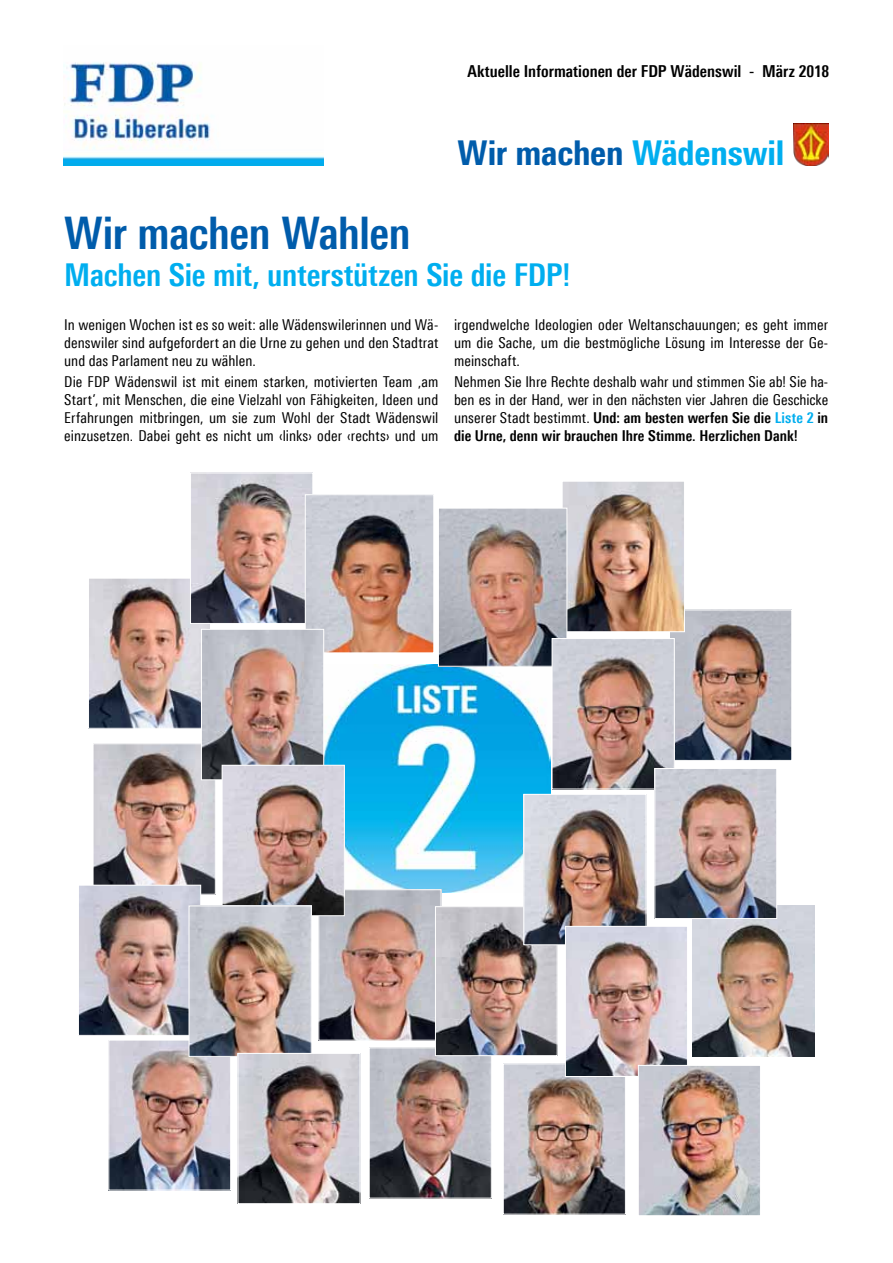
<style>
.page{position:relative;width:893px;height:1263px;background:#fff}
.page>*{position:absolute;margin:0;border:0;box-sizing:border-box;transform-origin:0 0}
.t1{font:700 45px "Linotype Univers 620 Cn";letter-spacing:-.01em;color:#005cab}
.t2{font:800 34.2px "Linotype Univers 720 Cn";letter-spacing:-.005em;color:#005cab}
.t3{font:700 31.5px "Linotype Univers 620 Cn";letter-spacing:-.005em;color:#00aeef}
.t4{font:700 16.5px "Linotype Univers 620 Cn";color:#000}
.t5{font:15px/18px "Linotype Univers 420 Cn";letter-spacing:.005em;color:#000;text-align:justify}
.t6{font:700 15px/18px "Linotype Univers 620 Cn";letter-spacing:.005em;color:#000}
.s1{color:#00aeef}
.s2{font-family:"Linotype Univers 420 Cn";font-weight:400}
</style>
<div class="page">
<img style="left:371px;top:1049px;width:119px;height:147px">
<div style="left:369px;top:1047px;width:123px;height:151px;border:1px solid #fff"></div>
<img style="left:90px;top:580px;width:119px;height:147px">
<div style="left:88px;top:578px;width:123px;height:151px;border:1px solid #fff"></div>
<img style="left:192px;top:475px;width:119px;height:147px">
<div style="left:190px;top:473px;width:123px;height:151px;border:1px solid #fff"></div>
<img style="left:671px;top:611px;width:119px;height:148px">
<div style="left:669px;top:609px;width:123px;height:152px;border:1px solid #fff"></div>
<img style="left:564px;top:483px;width:119px;height:147px">
<div style="left:562px;top:481px;width:123px;height:151px;border:1px solid #fff"></div>
<img style="left:64px;top:62px;width:260px;height:103px">
<img style="left:324px;top:664px;width:227px;height:228px">
<img style="left:793px;top:124px;width:35px;height:42px">
<img style="left:95px;top:745px;width:119px;height:148px">
<div style="left:93px;top:743px;width:123px;height:152px;border:1px solid #fff"></div>
<img style="left:307px;top:496px;width:125px;height:155px">
<div style="left:305px;top:494px;width:129px;height:159px;border:1px solid #fff"></div>
<img style="left:320px;top:891px;width:119px;height:147px">
<div style="left:318px;top:889px;width:123px;height:151px;border:1px solid #fff"></div>
<img style="left:110px;top:1042px;width:119px;height:146px">
<div style="left:108px;top:1040px;width:123px;height:150px;border:1px solid #fff"></div>
<img style="left:203px;top:631px;width:119px;height:147px">
<div style="left:201px;top:629px;width:123px;height:151px;border:1px solid #fff"></div>
<img style="left:224px;top:767px;width:119px;height:147px">
<div style="left:222px;top:765px;width:123px;height:151px;border:1px solid #fff"></div>
<img style="left:80px;top:887px;width:119px;height:147px">
<div style="left:78px;top:885px;width:123px;height:151px;border:1px solid #fff"></div>
<img style="left:437px;top:908px;width:119px;height:146px">
<div style="left:435px;top:906px;width:123px;height:150px;border:1px solid #fff"></div>
<img style="left:525px;top:796px;width:119px;height:147px">
<div style="left:523px;top:794px;width:123px;height:151px;border:1px solid #fff"></div>
<img style="left:505px;top:1065px;width:119px;height:147px">
<div style="left:503px;top:1063px;width:123px;height:151px;border:1px solid #fff"></div>
<img style="left:191px;top:907px;width:119px;height:148px">
<div style="left:189px;top:905px;width:123px;height:152px;border:1px solid #fff"></div>
<img style="left:440px;top:510px;width:125px;height:155px">
<div style="left:438px;top:508px;width:129px;height:159px;border:1px solid #fff"></div>
<img style="left:554px;top:640px;width:119px;height:147px">
<div style="left:552px;top:638px;width:123px;height:151px;border:1px solid #fff"></div>
<img style="left:240px;top:1055px;width:118px;height:147px">
<div style="left:238px;top:1053px;width:122px;height:151px;border:1px solid #fff"></div>
<img style="left:693px;top:905px;width:122px;height:151px">
<img style="left:656px;top:770px;width:119px;height:147px">
<div style="left:654px;top:768px;width:123px;height:151px;border:1px solid #fff"></div>
<img style="left:567px;top:928px;width:119px;height:147px">
<div style="left:565px;top:926px;width:123px;height:151px;border:1px solid #fff"></div>
<img style="left:640px;top:1067px;width:119px;height:147px">
<div style="left:638px;top:1065px;width:123px;height:151px;border:1px solid #fff"></div>
<p class="t4" style="left:467px;top:61px;width:363px">Aktuelle Informationen der FDP Wädenswil - März 2018</p>
<h2 class="t2" style="left:458px;top:132px;width:328px">Wir machen <span class="s1">Wädenswil</span></h2>
<h1 class="t1" style="left:64px;top:206px;width:348px">Wir machen Wahlen</h1>
<h3 class="t3" style="left:64px;top:256px;width:508px">Machen Sie mit, unterstützen Sie die FDP!</h3>
<p class="t5" style="left:64px;top:316px;width:376px">In wenigen Wochen ist es so weit: alle Wädenswilerinnen und Wä&shy;denswiler sind aufgefordert an die Urne zu gehen und den Stadtrat und das Parlament neu zu wählen.</p>
<p class="t5" style="left:64px;top:372px;width:376px">Die FDP Wädenswil ist mit einem starken, motivierten Team ‚am Start’, mit Menschen, die eine Vielzahl von Fähigkeiten, Ideen und Erfahrungen mitbringen, um sie zum Wohl der Stadt Wädenswil einzusetzen. Dabei geht es nicht um ‹links› oder ‹rechts› und um</p>
<p class="t5" style="left:454px;top:316px;width:376px">irgendwelche Ideologien oder Weltanschauungen; es geht immer um die Sache, um die bestmögliche Lösung im Interesse der Ge&shy;meinschaft.</p>
<p class="t5" style="left:454px;top:372px;width:376px">Nehmen Sie Ihre Rechte deshalb wahr und stimmen Sie ab! Sie ha&shy;ben es in der Hand, wer in den nächsten vier Jahren die Geschicke</p>
<p class="t6" style="left:454px;top:408px;width:376px"><span class="s2">unserer Stadt bestimmt.</span> Und: am besten werfen Sie die <span class="s1">Liste 2</span> in die Urne, denn wir brauchen Ihre Stimme. Herzlichen Dank!</p>
</div>
